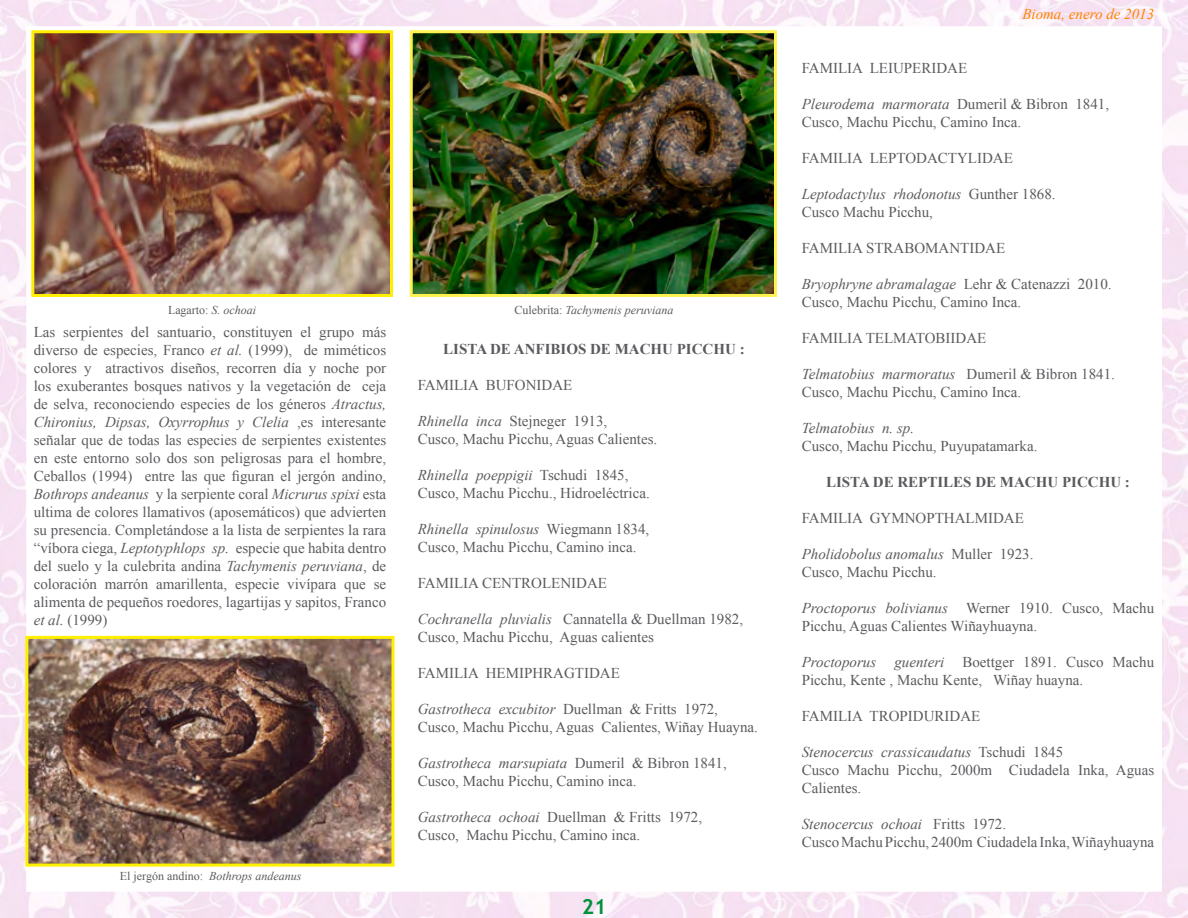
<style>
.page{position:relative;width:1188px;height:918px;background:#fff}
.page>*{position:absolute;margin:0;border:0;box-sizing:border-box;transform-origin:0 0}
.t1{font:700 21px "Trebuchet MS";color:#00913d}
.t2{font:15px/18px "Times New Roman";color:#5b5b5f}
.t3{font:700 15px "Times New Roman";color:#5b5b5f}
.t4{font:italic 15px "Times New Roman";color:#ff8300}
.t5{font:italic 15px "Times New Roman";color:#5b5b5f}
.t6{font:italic 12px "Times New Roman";color:#5b5b5f}
.t7{font:12px "Times New Roman";color:#5b5b5f}
.s1{font-style:italic}
.s2{font-style:normal}
</style>
<div class="page">
<img style="left:0;top:0;width:1188px;height:918px">
<div style="left:27px;top:27px;width:1135px;height:864px;background:#fff"></div>
<img style="left:35px;top:34px;width:354px;height:259px">
<div style="left:31px;top:30px;width:362px;height:267px;border:3px solid #ffef00"></div>
<img style="left:29px;top:640px;width:361px;height:223px">
<div style="left:25px;top:636px;width:369px;height:231px;border:3px solid #ffef00"></div>
<img style="left:414px;top:34px;width:359px;height:259px">
<div style="left:410px;top:30px;width:367px;height:267px;border:3px solid #fff152"></div>
<p class="t7" style="left:168px;top:302px;width:90px">Lagarto: <span class="s1">S. ochoai</span></p>
<p class="t2" style="left:34px;top:322px;width:354px;text-align:justify">Las serpientes del santuario, constituyen el grupo más diverso de especies, Franco <span class="s1">et al.</span> (1999), de miméticos colores y atractivos diseños, recorren día y noche por los exuberantes bosques nativos y la vegetación de ceja de selva, reconociendo especies de los géneros <span class="s1">Atractus, Chironius, Dipsas, Oxyrrophus y Clelia</span> ,es interesante señalar que de todas las especies de serpientes existentes en este entorno solo dos son peligrosas para el hombre, Ceballos (1994) entre las que figuran el jergón andino, <span class="s1">Bothrops andeanus</span> y la serpiente coral <span class="s1">Micrurus spixi</span> esta ultima de colores llamativos (aposemáticos) que advierten su presencia. Completándose a la lista de serpientes la rara “víbora ciega, <span class="s1">Leptotyphlops sp.</span> especie que habita dentro del suelo y la culebrita andina <span class="s1">Tachymenis peruviana</span>, de coloración marrón amarillenta, especie vivípara que se alimenta de pequeños roedores, lagartijas y sapitos, Franco <span class="s1">et al.</span> (1999)</p>
<p class="t6" style="left:120px;top:868px;width:183px"><span class="s2">El jergón andino:</span> Bothrops andeanus</p>
<p class="t6" style="left:515px;top:302px;width:160px"><span class="s2">Culebrita:</span> Tachymenis peruviana</p>
<p class="t3" style="left:443px;top:339px;width:303px">LISTA DE ANFIBIOS DE MACHU PICCHU :</p>
<p class="t2" style="left:418px;top:376px;width:156px">FAMILIA BUFONIDAE</p>
<p class="t2" style="left:418px;top:412px;width:241px"><span class="s1">Rhinella inca</span> Stejneger 1913,<br>Cusco, Machu Picchu, Aguas Calientes.</p>
<p class="t2" style="left:418px;top:466px;width:234px"><span class="s1">Rhinella poeppigii</span> Tschudi 1845,<br>Cusco, Machu Picchu., Hidroeléctrica.</p>
<p class="t2" style="left:418px;top:520px;width:233px"><span class="s1">Rhinella spinulosus</span> Wiegmann 1834,<br>Cusco, Machu Picchu, Camino inca.</p>
<p class="t2" style="left:418px;top:574px;width:191px">FAMILIA CENTROLENIDAE</p>
<p class="t2" style="left:418px;top:610px;width:327px"><span class="s1">Cochranella pluvialis</span> Cannatella &amp; Duellman 1982,<br>Cusco, Machu Picchu, Aguas calientes</p>
<p class="t2" style="left:418px;top:664px;width:204px">FAMILIA HEMIPHRAGTIDAE</p>
<p class="t2" style="left:418px;top:700px;width:342px"><span class="s1">Gastrotheca excubitor</span> Duellman &amp; Fritts 1972,<br>Cusco, Machu Picchu, Aguas Calientes, Wiñay Huayna.</p>
<p class="t2" style="left:418px;top:754px;width:311px"><span class="s1">Gastrotheca marsupiata</span> Dumeril &amp; Bibron 1841,<br>Cusco, Machu Picchu, Camino inca.</p>
<p class="t2" style="left:418px;top:808px;width:286px"><span class="s1">Gastrotheca ochoai</span> Duellman &amp; Fritts 1972,<br>Cusco, Machu Picchu, Camino inca.</p>
<h1 class="t1" style="left:582px;top:893px;width:26px">21</h1>
<p class="t4" style="left:1022px;top:3px;width:133px">Bioma, enero de 2013</p>
<p class="t2" style="left:802px;top:59px;width:167px">FAMILIA LEIUPERIDAE</p>
<p class="t2" style="left:802px;top:95px;width:309px"><span class="s1">Pleurodema marmorata</span> Dumeril &amp; Bibron 1841,<br>Cusco, Machu Picchu, Camino Inca.</p>
<p class="t2" style="left:802px;top:149px;width:213px">FAMILIA LEPTODACTYLIDAE</p>
<p class="t2" style="left:802px;top:185px;width:255px"><span class="s1">Leptodactylus rhodonotus</span> Gunther 1868.<br>Cusco Machu Picchu,</p>
<p class="t2" style="left:802px;top:239px;width:205px">FAMILIA STRABOMANTIDAE</p>
<p class="t2" style="left:802px;top:275px;width:311px"><span class="s1">Bryophryne abramalagae</span> Lehr &amp; Catenazzi 2010.<br>Cusco, Machu Picchu, Camino Inca.</p>
<p class="t2" style="left:802px;top:329px;width:186px">FAMILIA TELMATOBIIDAE</p>
<p class="t2" style="left:802px;top:365px;width:315px"><span class="s1">Telmatobius marmoratus</span> Dumeril &amp; Bibron 1841.<br>Cusco, Machu Picchu, Camino Inca.</p>
<p class="t5" style="left:802px;top:418px;width:114px">Telmatobius n. sp.</p>
<p class="t2" style="left:802px;top:437px;width:237px">Cusco, Machu Picchu, Puyupatamarka.</p>
<p class="t3" style="left:826px;top:472px;width:305px">LISTA DE REPTILES DE MACHU PICCHU :</p>
<p class="t2" style="left:802px;top:509px;width:224px">FAMILIA GYMNOPTHALMIDAE</p>
<p class="t2" style="left:802px;top:545px;width:233px"><span class="s1">Pholidobolus anomalus</span> Muller 1923.<br>Cusco, Machu Picchu.</p>
<p class="t2" style="left:802px;top:599px;width:354px"><span class="s1">Proctoporus bolivianus</span> Werner 1910. Cusco, Machu<br>Picchu, Aguas Calientes Wiñayhuayna.</p>
<p class="t2" style="left:802px;top:653px;width:354px"><span class="s1">Proctoporus guenteri</span> Boettger 1891. Cusco Machu<br>Picchu, Kente , Machu Kente, Wiñay huayna.</p>
<p class="t2" style="left:802px;top:707px;width:180px">FAMILIA TROPIDURIDAE</p>
<p class="t2" style="left:802px;top:743px;width:354px"><span class="s1">Stenocercus crassicaudatus</span> Tschudi 1845<br>Cusco Machu Picchu, 2000m Ciudadela Inka, Aguas<br>Calientes.</p>
<p class="t2" style="left:802px;top:815px;width:354px"><span class="s1">Stenocercus ochoai</span> Fritts 1972.<br>Cusco Machu Picchu, 2400m Ciudadela Inka, Wiñayhuayna</p>
</div>
